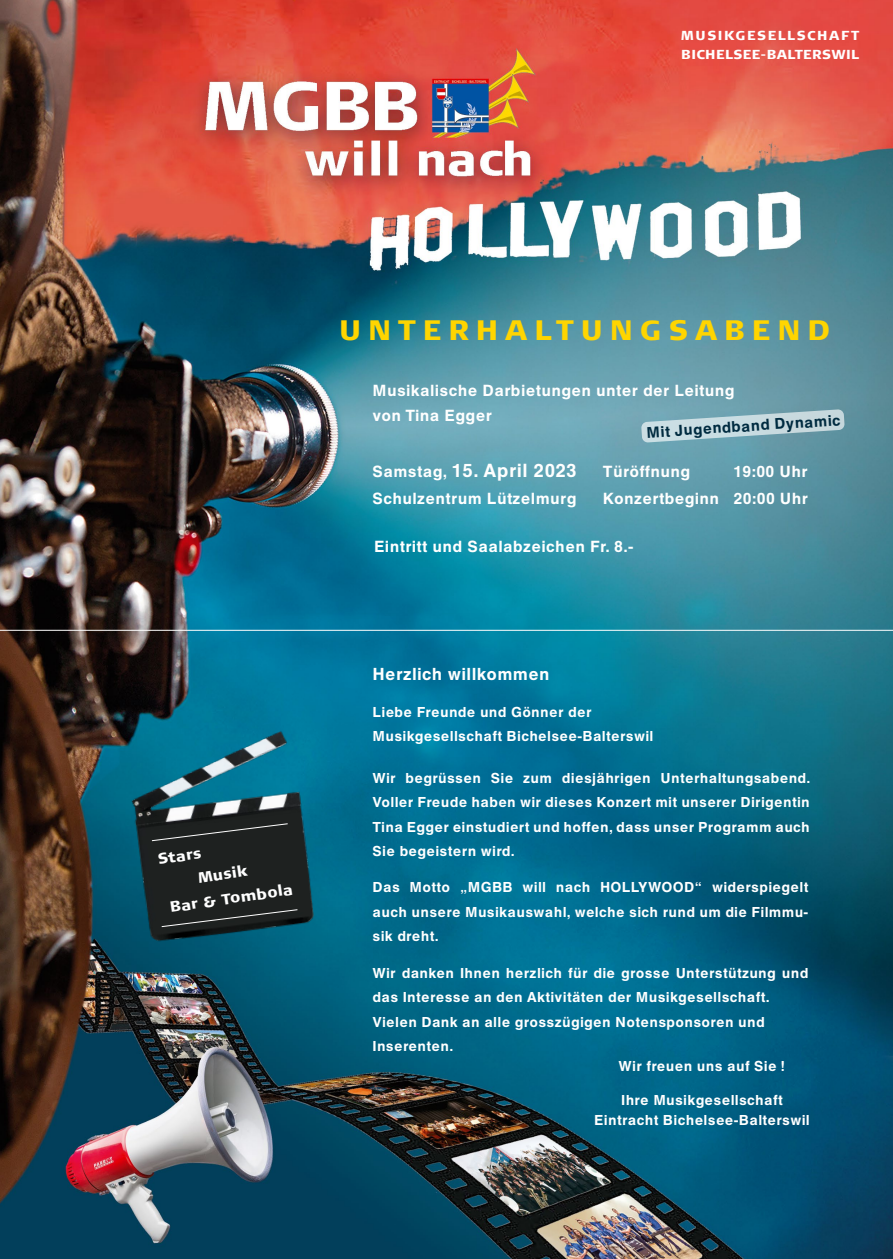
<style>
.page{position:relative;width:893px;height:1259px;background:#fff}
.page>*{position:absolute;margin:0;border:0;box-sizing:border-box;transform-origin:0 0}
.t1{font:900 27.9px "Signa Column";letter-spacing:.25em;color:#ffd500}
.t2{font:700 18.75px "Helvetica Greek";letter-spacing:.025em;color:#fff}
.t3{font:700 17.1px "Helvetica Greek";letter-spacing:.02em;color:#fff}
.t4{font:700 15.9px/25.2px "Helvetica Greek";letter-spacing:.02em;color:#fff}
.t5{font:700 15.3px "Helvetica Greek";color:#002b40}
.t6{font:900 14.85px "Signa Column";color:#fff}
.t7{font:700 14.1px/24.5px "Helvetica Greek";letter-spacing:.02em;color:#fff;text-align:justify}
.t8{font:900 12.9px/18.9px "Signa Column";letter-spacing:.045em;color:#fff}
.s1{font-size:15.9px}
</style>
<div class="page">
<img style="left:0;top:0;width:893px;height:1259px">
<svg style="left:641px;top:409px;width:203px;height:33px;background:#a4c4cc"></svg>
<img style="left:110px;top:720px;width:228px;height:243px">
<svg style="left:152px;top:823px;width:136px;height:18px;background:#2a2d2c"></svg>
<svg style="left:161px;top:909px;width:137px;height:18px;background:#282c2c"></svg>
<hr style="left:0;top:630px;width:893px;height:1px;background:#fff">
<p class="t8" style="left:681px;top:26px;width:180px">MUSIKGESELLSCHAFT<br>BICHELSEE-BALTERSWIL</p>
<p class="t6" style="left:157px;top:849px;width:45px;rotate:-8deg">Stars</p>
<p class="t6" style="left:197px;top:868px;width:51px;rotate:-8deg">Musik</p>
<p class="t6" style="left:169px;top:897px;width:125px;rotate:-8deg">Bar &amp; Tombola</p>
<h1 class="t1" style="left:339px;top:313px;width:493px">UNTERHALTUNGSABEND</h1>
<p class="t4" style="left:373px;top:378px;width:364px">Musikalische Darbietungen unter der Leitung von Tina Egger</p>
<p class="t5" style="left:646px;top:424px;width:196px;rotate:-4deg">Mit Jugendband Dynamic</p>
<h2 class="t2" style="left:373px;top:459px;width:206px"><span class="s1">Samstag,</span> 15. April 2023</h2>
<p class="t4" style="left:373px;top:486px;width:205px">Schulzentrum Lützelmurg</p>
<p class="t4" style="left:603px;top:459px;width:89px">Türöffnung</p>
<p class="t4" style="left:603px;top:458px;width:206px;line-height:27px;text-align:right">19:00 Uhr<br>Konzertbeginn 20:00 Uhr</p>
<p class="t4" style="left:374px;top:534px;width:261px">Eintritt und Saalabzeichen Fr. 8.-</p>
<p class="t3" style="left:373px;top:663px;width:179px">Herzlich willkommen</p>
<p class="t7" style="left:373px;top:699px;width:282px">Liebe Freunde und Gönner der<br>Musikgesellschaft Bichelsee-Balterswil</p>
<p class="t7" style="left:373px;top:765px;width:439px">Wir begrüssen Sie zum diesjährigen Unterhaltungsabend.<br>Voller Freude haben wir dieses Konzert mit unserer Dirigentin Tina Egger einstudiert und hoffen, dass unser Programm auch Sie begeistern wird.</p>
<p class="t7" style="left:373px;top:875px;width:437px">Das Motto „MGBB will nach HOLLYWOOD“ widerspiegelt auch unsere Musikauswahl, welche sich rund um die Filmmu&shy;sik dreht.</p>
<p class="t7" style="left:373px;top:960px;width:437px;text-align:left">Wir danken Ihnen herzlich für die grosse Unterstützung und das Interesse an den Aktivitäten der Musikgesellschaft.<br>Vielen Dank an alle grosszügigen Notensponsoren und Inserenten.</p>
<p class="t7" style="left:619px;top:1053px;width:168px">Wir freuen uns auf Sie !</p>
<p class="t7" style="left:594px;top:1089px;width:217px;line-height:20.5px;text-align:center">Ihre Musikgesellschaft<br>Eintracht Bichelsee-Balterswil</p>
</div>
